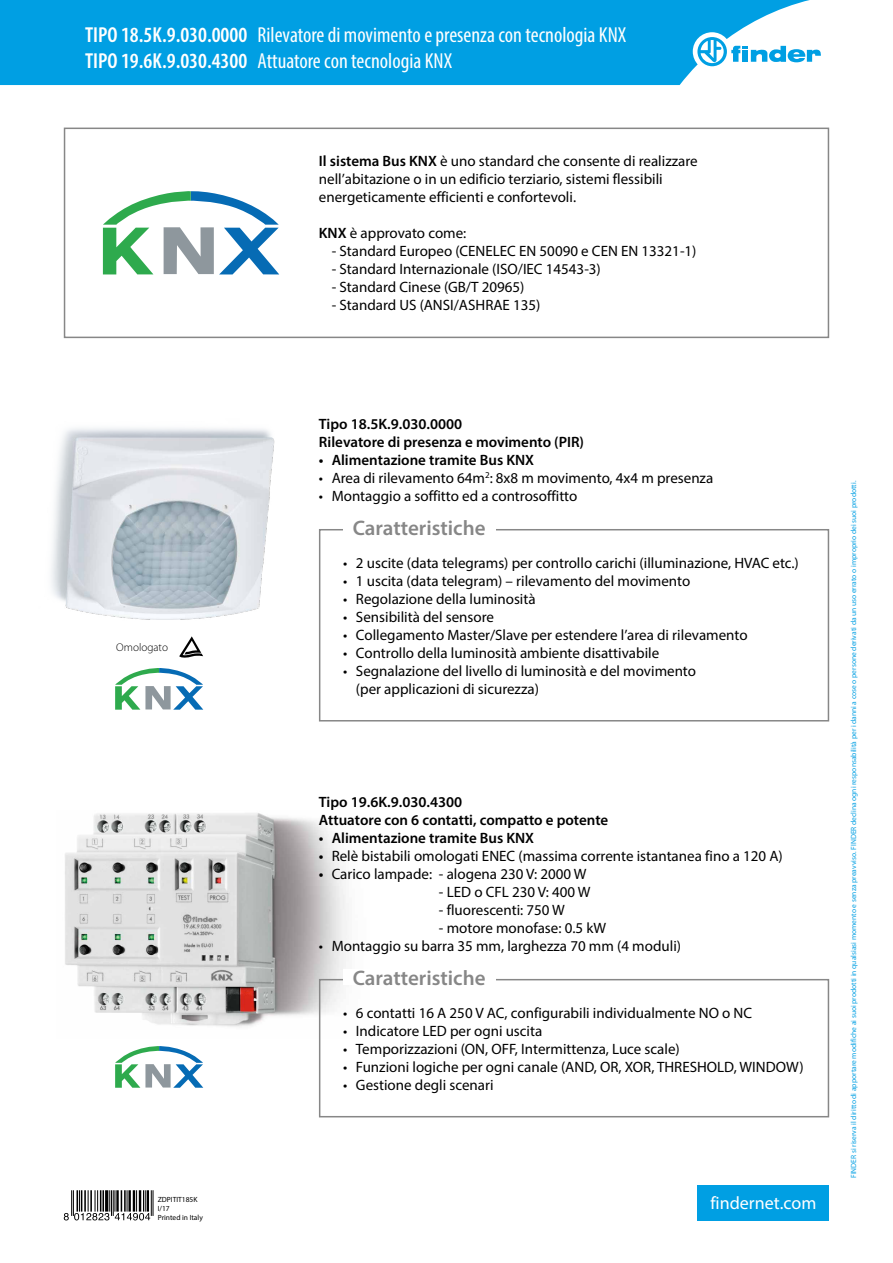
<style>
.page{position:relative;width:893px;height:1263px;background:#fff}
.page>*{position:absolute;margin:0;border:0;box-sizing:border-box;transform-origin:0 0}
.t1{font:condensed 21.75px/26.1px "Myriad Pro";color:#fff}
.t2{font:600 21px "Myriad Pro";color:#878787}
.t3{font:18px "Myriad Pro";color:#fff}
.t4{font:15px/18px "Myriad Pro";color:#000}
.t5{font:600 15px/18px "Myriad Pro";color:#000}
.t6{font:300 11.25px "Myriad Pro";color:#000}
.t7{font:7.5px "Myriad Pro";color:#009fe3}
.t8{font:7.5px/9px "Myriad Pro";color:#000}
.s1{font-weight:600}
</style>
<div class="page">
<div style="left:0;top:0;width:810px;height:85px;background:#009fe3"></div>
<div style="left:693px;top:32px;width:38px;height:39px;background:#fff;border-radius:50%"></div>
<svg style="left:697px;top:37px;width:124px;height:29px"></svg>
<div style="left:698px;top:1184px;width:131px;height:36px;background:#009fe3"></div>
<div style="left:64px;top:128px;width:765px;height:210px;border:2px solid #878787"></div>
<svg style="left:103px;top:191px;width:176px;height:83px"></svg>
<img style="left:51px;top:428px;width:224px;height:192px">
<div style="left:319px;top:529px;width:510px;height:192px;border:2px solid #878787"></div>
<div style="left:343px;top:519px;width:152px;height:16px;background:#fff"></div>
<svg style="left:179px;top:636px;width:24px;height:22px"></svg>
<svg style="left:115px;top:668px;width:88px;height:42px"></svg>
<img style="left:65px;top:813px;width:282px;height:214px">
<div style="left:319px;top:979px;width:510px;height:138px;border:2px solid #878787"></div>
<div style="left:343px;top:969px;width:152px;height:16px;background:#fff"></div>
<svg style="left:115px;top:1046px;width:88px;height:42px"></svg>
<svg style="left:64px;top:1190px;width:90px;height:30px"></svg>
<h1 class="t1" style="left:85px;top:21px;width:543px"><span class="s1">TIPO 18.5K.9.030.0000</span> Rilevatore di movimento e presenza con tecnologia KNX<br><span class="s1">TIPO 19.6K.9.030.4300</span> Attuatore con tecnologia KNX</h1>
<p class="t4" style="left:319px;top:152px;width:380px"><span class="s1">Il sistema Bus KNX</span> è uno standard che consente di realizzare nell’abitazione o in un edificio terziario, sistemi flessibili energeticamente efficienti e confortevoli.</p>
<p class="t4" style="left:319px;top:224px;width:149px"><span class="s1">KNX</span> è approvato come:</p>
<p class="t4" style="left:332px;top:242px;width:366px">- Standard Europeo (CENELEC EN 50090 e CEN EN 13321-1)</p>
<p class="t4" style="left:332px;top:260px;width:271px">- Standard Internazionale (ISO/IEC 14543-3)</p>
<p class="t4" style="left:332px;top:278px;width:194px">- Standard Cinese (GB/T 20965)</p>
<p class="t4" style="left:332px;top:296px;width:210px">- Standard US (ANSI/ASHRAE 135)</p>
<p class="t6" style="left:116px;top:641px;width:53px">Omologato</p>
<p class="t5" style="left:319px;top:414px;width:267px">Tipo 18.5K.9.030.0000<br>Rilevatore di presenza e movimento (PIR)</p>
<p class="t5" style="left:319px;top:450px;width:217px">• Alimentazione tramite Bus KNX</p>
<p class="t4" style="left:319px;top:468px;width:396px">• Area di rilevamento 64m<sup>2</sup>: 8x8 m movimento, 4x4 m presenza</p>
<p class="t4" style="left:319px;top:486px;width:260px">• Montaggio a soffitto ed a controsoffitto</p>
<h2 class="t2" style="left:353px;top:514px;width:134px">Caratteristiche</h2>
<p class="t4" style="left:343px;top:554px;width:457px">• 2 uscite (data telegrams) per controllo carichi (illuminazione, HVAC etc.)</p>
<p class="t4" style="left:343px;top:572px;width:349px">• 1 uscita (data telegram) – rilevamento del movimento</p>
<p class="t4" style="left:343px;top:590px;width:194px">• Regolazione della luminosità</p>
<p class="t4" style="left:343px;top:608px;width:152px">• Sensibilità del sensore</p>
<p class="t4" style="left:343px;top:626px;width:406px">• Collegamento Master/Slave per estendere l’area di rilevamento</p>
<p class="t4" style="left:343px;top:644px;width:318px">• Controllo della luminosità ambiente disattivabile</p>
<p class="t4" style="left:356px;top:662px;width:342px;text-indent:-13px">• Segnalazione del livello di luminosità e del movimento (per applicazioni di sicurezza)</p>
<p class="t5" style="left:319px;top:793px;width:291px">Tipo 19.6K.9.030.4300<br>Attuatore con 6 contatti, compatto e potente</p>
<p class="t5" style="left:319px;top:829px;width:217px">• Alimentazione tramite Bus KNX</p>
<p class="t4" style="left:319px;top:847px;width:465px"><span class="s1">•</span> Relè bistabili omologati ENEC (massima corrente istantanea fino a 120 A)</p>
<p class="t4" style="left:319px;top:865px;width:269px"><span class="s1">•</span> Carico lampade: - alogena 230 V: 2000 W</p>
<p class="t4" style="left:439px;top:883px;width:153px">- LED o CFL 230 V: 400 W</p>
<p class="t4" style="left:439px;top:901px;width:127px">- fluorescenti: 750 W</p>
<p class="t4" style="left:439px;top:919px;width:169px">- motore monofase: 0.5 kW</p>
<p class="t4" style="left:319px;top:937px;width:364px">• Montaggio su barra 35 mm, larghezza 70 mm (4 moduli)</p>
<h2 class="t2" style="left:353px;top:964px;width:134px">Caratteristiche</h2>
<p class="t4" style="left:343px;top:1003px;width:410px">• 6 contatti 16 A 250 V AC, configurabili individualmente NO o NC</p>
<p class="t4" style="left:343px;top:1021px;width:201px">• Indicatore LED per ogni uscita</p>
<p class="t4" style="left:343px;top:1039px;width:338px">• Temporizzazioni (ON, OFF, Intermittenza, Luce scale)</p>
<p class="t4" style="left:343px;top:1057px;width:462px">• Funzioni logiche per ogni canale (AND, OR, XOR, THRESHOLD, WINDOW)</p>
<p class="t4" style="left:343px;top:1075px;width:152px">• Gestione degli scenari</p>
<p class="t8" style="left:158px;top:1195px;width:47px">ZDPITIT185K<br>I/17<br>Printed in Italy</p>
<p class="t3" style="left:710px;top:1192px;width:108px">findernet.com</p>
<p class="t7" style="left:849px;top:1178px;width:699px;rotate:-90deg">FINDER si riserva il diritto di apportare modifiche ai suoi prodotti in qualsiasi momento e senza preavviso. FINDER declina ogni responsabilità per i danni a cose o persone derivati da un uso errato o improprio dei suoi prodotti.</p>
</div>
